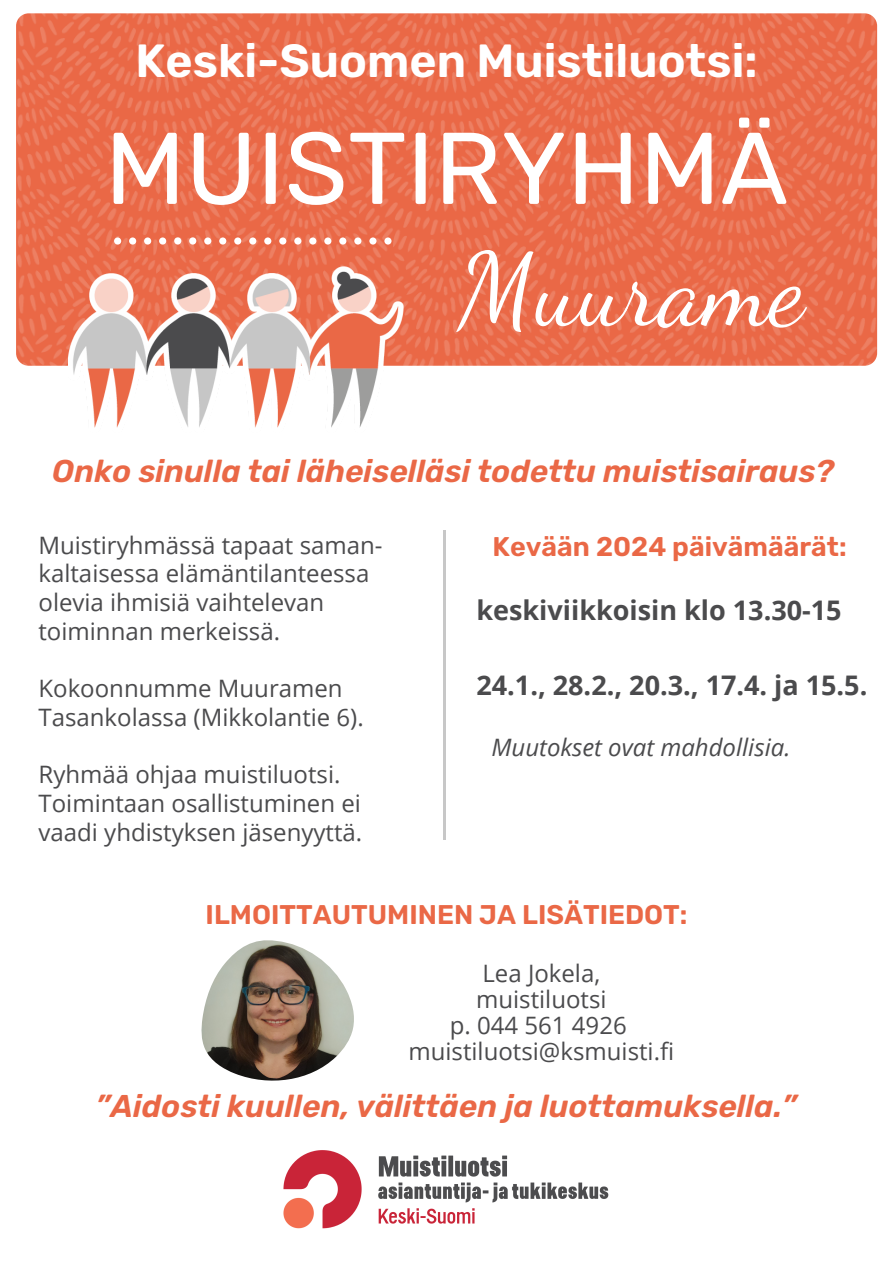
<style>
.page{position:relative;width:893px;height:1263px;background:#fff}
.page>*{position:absolute;margin:0;border:0;box-sizing:border-box;transform-origin:0 0}
.t1{font:101.62px "Rubik";color:#fff}
.t2{font:101.62px "Dancing Script";color:#fff}
.t3{font:600 46.5px "Rubik";color:#fff}
.t4{font:italic 600 31.5px "Rubik";color:#ea6846}
.t5{font:700 27px "Open Sans";color:#4b4b4d}
.t6{font:600 27px "Rubik";color:#ea6846}
.t7{font:24px/28.7px "Open Sans";color:#4b4b4d}
.t8{font:italic 24px "Open Sans";color:#4b4b4d}
</style>
<div class="page">
<img style="left:16px;top:13px;width:861px;height:353px;border-radius:13px">
<hr style="left:443px;top:530px;width:2px;height:310px;background:#4b4b4d">
<img style="left:68px;top:216px;width:335px;height:212px">
<div style="left:114px;top:237px;width:7px;height:8px;background:#fff;border-radius:50%"></div>
<div style="left:129px;top:237px;width:7px;height:8px;background:#fff;border-radius:50%"></div>
<div style="left:144px;top:237px;width:7px;height:8px;background:#fff;border-radius:50%"></div>
<div style="left:159px;top:237px;width:7px;height:8px;background:#fff;border-radius:50%"></div>
<div style="left:174px;top:237px;width:7px;height:8px;background:#fff;border-radius:50%"></div>
<div style="left:189px;top:237px;width:7px;height:8px;background:#fff;border-radius:50%"></div>
<div style="left:204px;top:237px;width:7px;height:8px;background:#fff;border-radius:50%"></div>
<div style="left:219px;top:237px;width:7px;height:8px;background:#fff;border-radius:50%"></div>
<div style="left:234px;top:237px;width:7px;height:8px;background:#fff;border-radius:50%"></div>
<div style="left:249px;top:237px;width:7px;height:8px;background:#fff;border-radius:50%"></div>
<div style="left:264px;top:237px;width:7px;height:8px;background:#fff;border-radius:50%"></div>
<div style="left:279px;top:237px;width:7px;height:8px;background:#fff;border-radius:50%"></div>
<div style="left:294px;top:237px;width:7px;height:8px;background:#fff;border-radius:50%"></div>
<div style="left:309px;top:237px;width:7px;height:8px;background:#fff;border-radius:50%"></div>
<div style="left:324px;top:237px;width:7px;height:8px;background:#fff;border-radius:50%"></div>
<div style="left:339px;top:237px;width:7px;height:8px;background:#fff;border-radius:50%"></div>
<div style="left:354px;top:237px;width:7px;height:8px;background:#fff;border-radius:50%"></div>
<div style="left:369px;top:237px;width:7px;height:8px;background:#fff;border-radius:50%"></div>
<div style="left:384px;top:237px;width:7px;height:8px;background:#fff;border-radius:50%"></div>
<img style="left:283px;top:1150px;width:326px;height:79px">
<img style="left:201px;top:940px;width:153px;height:141px">
<p class="t3" style="left:135px;top:33px;width:623px">Keski-Suomen Muistiluotsi:</p>
<p class="t1" style="left:105px;top:109px;width:685px">MUISTIRYHMÄ</p>
<p class="t2" style="left:458px;top:230px;width:347px">Muurame</p>
<p class="t4" style="left:52px;top:452px;width:783px">Onko sinulla tai läheiselläsi todettu muistisairaus?</p>
<p class="t7" style="left:38px;top:530px;width:345px">Muistiryhmässä tapaat saman&shy;kaltaisessa elämäntilanteessa olevia ihmisiä vaihtelevan toiminnan merkeissä.</p>
<p class="t7" style="left:38px;top:673px;width:327px">Kokoonnumme Muuramen<br>Tasankolassa (Mikkolantie 6).</p>
<p class="t7" style="left:38px;top:759px;width:303px">Ryhmää ohjaa muistiluotsi.</p>
<p class="t7" style="left:38px;top:788px;width:325px">Toimintaan osallistuminen ei vaadi yhdistyksen jäsenyyttä.</p>
<p class="t6" style="left:492px;top:530px;width:356px">Kevään 2024 päivämäärät:</p>
<p class="t5" style="left:476px;top:591px;width:367px">keskiviikkoisin klo 13.30-15</p>
<p class="t5" style="left:476px;top:666px;width:392px">24.1., 28.2., 20.3., 17.4. ja 15.5.</p>
<p class="t8" style="left:491px;top:731px;width:300px">Muutokset ovat mahdollisia.</p>
<p class="t6" style="left:206px;top:899px;width:483px">ILMOITTAUTUMINEN JA LISÄTIEDOT:</p>
<p class="t7" style="left:482px;top:958px;width:119px">Lea Jokela,</p>
<p class="t7" style="left:476px;top:984px;width:132px">muistiluotsi</p>
<p class="t7" style="left:450px;top:1010px;width:178px">p. 044 561 4926</p>
<p class="t7" style="left:408px;top:1036px;width:267px">muistiluotsi@ksmuisti.fi</p>
<p class="t4" style="left:96px;top:1088px;width:703px">”Aidosti kuullen, välittäen ja luottamuksella.”</p>
</div>
